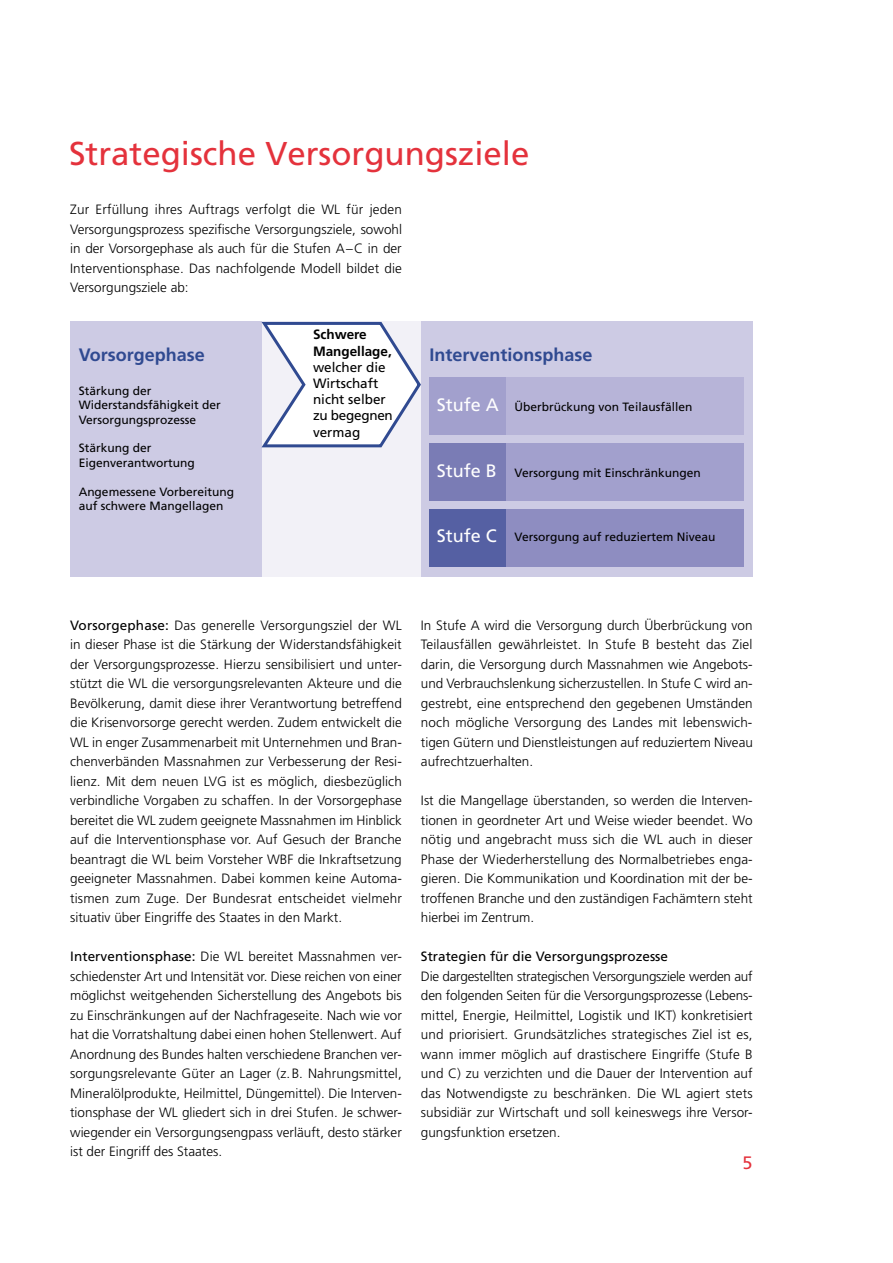
<style>
.page{position:relative;width:893px;height:1263px;background:#fff}
.page>*{position:absolute;margin:0;border:0;box-sizing:border-box;transform-origin:0 0}
.t1{font:33px "Frutiger";color:#e4323c}
.t2{font:700 18px "Frutiger";color:#304a91}
.t3{font:18px "Frutiger";color:#fff}
.t4{font:18px "Frutiger";color:#e4323c}
.t5{font:300 13.5px/19.5px "Frutiger";color:#000;text-align:justify}
.t6{font:300 13.5px/19.5px "Frutiger";letter-spacing:-.02em;color:#000}
.t7{font:13.5px/16.2px "Frutiger";color:#000}
.t8{font:700 13.5px "Frutiger";color:#000}
.t9{font:13.5px "Frutiger";letter-spacing:-.02em;color:#000}
.t10{font:12px/14.4px "Frutiger";color:#000}
.s1{font-weight:400}
</style>
<div class="page">
<div style="left:421px;top:322px;width:332px;height:255px;background:#cdcbe4"></div>
<div style="left:261px;top:322px;width:160px;height:255px;background:#f2f1f7"></div>
<div style="left:429px;top:443px;width:315px;height:57px;background:#a2a0cd"></div>
<div style="left:429px;top:377px;width:315px;height:58px;background:#b7b4d8"></div>
<div style="left:70px;top:322px;width:191px;height:255px;background:#cdcbe4"></div>
<div style="left:429px;top:377px;width:77px;height:58px;background:#a2a0cd"></div>
<div style="left:429px;top:443px;width:77px;height:57px;background:#7a7cb5"></div>
<div style="left:429px;top:509px;width:315px;height:57px;background:#8e8dc1"></div>
<div style="left:429px;top:509px;width:77px;height:57px;background:#5560a3"></div>
<svg style="left:259px;top:321px;width:164px;height:128px"></svg>
<p class="t1" style="left:69px;top:134px;width:462px">Strategische Versorgungsziele</p>
<p class="t5" style="left:70px;top:200px;width:333px">Zur Erfüllung ihres Auftrags verfolgt die WL für jeden Versorgungsprozess spezifische Versorgungsziele, sowohl in der Vorsorgephase als auch für die Stufen A–C in der Interventionsphase. Das nachfolgende Modell bildet die Versorgungsziele ab:</p>
<p class="t2" style="left:79px;top:344px;width:128px">Vorsorgephase</p>
<p class="t10" style="left:79px;top:383px;width:74px">Stärkung der</p>
<p class="t10" style="left:79px;top:398px;width:144px">Widerstandsfähigkeit der<br>Versorgungsprozesse</p>
<p class="t10" style="left:79px;top:441px;width:74px">Stärkung der</p>
<p class="t10" style="left:79px;top:455px;width:118px">Eigenverantwortung</p>
<p class="t10" style="left:79px;top:484px;width:157px">Angemessene Vorbereitung auf schwere Mangellagen</p>
<p class="t8" style="left:313px;top:327px;width:55px">Schwere</p>
<p class="t8" style="left:313px;top:343px;width:80px">Mangellage,</p>
<p class="t7" style="left:313px;top:359px;width:74px">welcher die<br>Wirtschaft</p>
<p class="t7" style="left:313px;top:392px;width:74px">nicht selber</p>
<p class="t9" style="left:313px;top:408px;width:81px">zu begegnen</p>
<p class="t7" style="left:313px;top:424px;width:49px">vermag</p>
<p class="t2" style="left:429px;top:344px;width:165px">Interventionsphase</p>
<p class="t3" style="left:437px;top:394px;width:64px">Stufe A</p>
<p class="t10" style="left:514px;top:399px;width:179px">Überbrückung von Teilausfällen</p>
<p class="t3" style="left:437px;top:460px;width:62px">Stufe B</p>
<p class="t10" style="left:514px;top:465px;width:188px">Versorgung mit Einschränkungen</p>
<p class="t3" style="left:437px;top:525px;width:62px">Stufe C</p>
<p class="t10" style="left:514px;top:530px;width:202px">Versorgung auf reduziertem Niveau</p>
<p class="t5" style="left:70px;top:615px;width:333px"><span class="s1">Vorsorgephase:</span> Das generelle Versorgungsziel der WL in dieser Phase ist die Stärkung der Widerstandsfähigkeit der Versorgungsprozesse. Hierzu sensibilisiert und unter&shy;stützt die WL die versorgungsrelevanten Akteure und die Bevölkerung, damit diese ihrer Verantwortung betreffend die Krisenvorsorge gerecht werden. Zudem entwickelt die WL in enger Zusammenarbeit mit Unternehmen und Bran&shy;chenverbänden Massnahmen zur Verbesserung der Resi&shy;lienz. Mit dem neuen LVG ist es möglich, diesbezüglich verbindliche Vorgaben zu schaffen. In der Vorsorgephase bereitet die WL zudem geeignete Massnahmen im Hinblick auf die Interventionsphase vor. Auf Gesuch der Branche beantragt die WL beim Vorsteher WBF die Inkraftsetzung geeigneter Massnahmen. Dabei kommen keine Automa&shy;tismen zum Zuge. Der Bundesrat entscheidet vielmehr</p>
<p class="t5" style="left:70px;top:908px;width:274px">situativ über Eingriffe des Staates in den Markt.</p>
<p class="t5" style="left:70px;top:947px;width:333px"><span class="s1">Interventionsphase:</span> Die WL bereitet Massnahmen ver&shy;schiedenster Art und Intensität vor. Diese reichen von einer möglichst weitgehenden Sicherstellung des Angebots bis zu Einschränkungen auf der Nachfrageseite. Nach wie vor hat die Vorratshaltung dabei einen hohen Stellenwert. Auf Anordnung des Bundes halten verschiedene Branchen ver&shy;sorgungsrelevante Güter an Lager (z.B. Nahrungsmittel, Mineralölprodukte, Heilmittel, Düngemittel). Die Interven&shy;tionsphase der WL gliedert sich in drei Stufen. Je schwer&shy;wiegender ein Versorgungsengpass verläuft, desto stärker ist der Eingriff des Staates.</p>
<p class="t5" style="left:421px;top:615px;width:333px">In Stufe A wird die Versorgung durch Überbrückung von Teilausfällen gewährleistet. In Stufe B besteht das Ziel darin, die Versorgung durch Massnahmen wie Angebots&shy;und Verbrauchslenkung sicherzustellen. In Stufe C wird an&shy;gestrebt, eine entsprechend den gegebenen Umständen noch mögliche Versorgung des Landes mit lebenswich-</p>
<p class="t5" style="left:421px;top:732px;width:333px">tigen Gütern und Dienstleistungen auf reduziertem Niveau aufrechtzuerhalten.</p>
<p class="t5" style="left:421px;top:791px;width:333px">Ist die Mangellage überstanden, so werden die Interven&shy;tionen in geordneter Art und Weise wieder beendet. Wo nötig und angebracht muss sich die WL auch in dieser Phase der Wiederherstellung des Normalbetriebes enga&shy;gieren. Die Kommunikation und Koordination mit der be&shy;troffenen Branche und den zuständigen Fachämtern steht hierbei im Zentrum.</p>
<p class="t7" style="left:421px;top:948px;width:249px">Strategien für die Versorgungsprozesse</p>
<p class="t6" style="left:421px;top:966px;width:333px">Die dargestellten strategischen Versorgungsziele werden auf den folgenden Seiten für die Versorgungsprozesse (Lebens-</p>
<p class="t5" style="left:421px;top:1005px;width:333px">mittel, Energie, Heilmittel, Logistik und IKT) konkretisiert und priorisiert. Grundsätzliches strategisches Ziel ist es, wann immer möglich auf drastischere Eingriffe (Stufe B und C) zu verzichten und die Dauer der Intervention auf das Notwendigste zu beschränken. Die WL agiert stets subsidiär zur Wirtschaft und soll keineswegs ihre Versor&shy;gungsfunktion ersetzen.</p>
<p class="t4" style="left:743px;top:1152px;width:12px">5</p>
</div>
